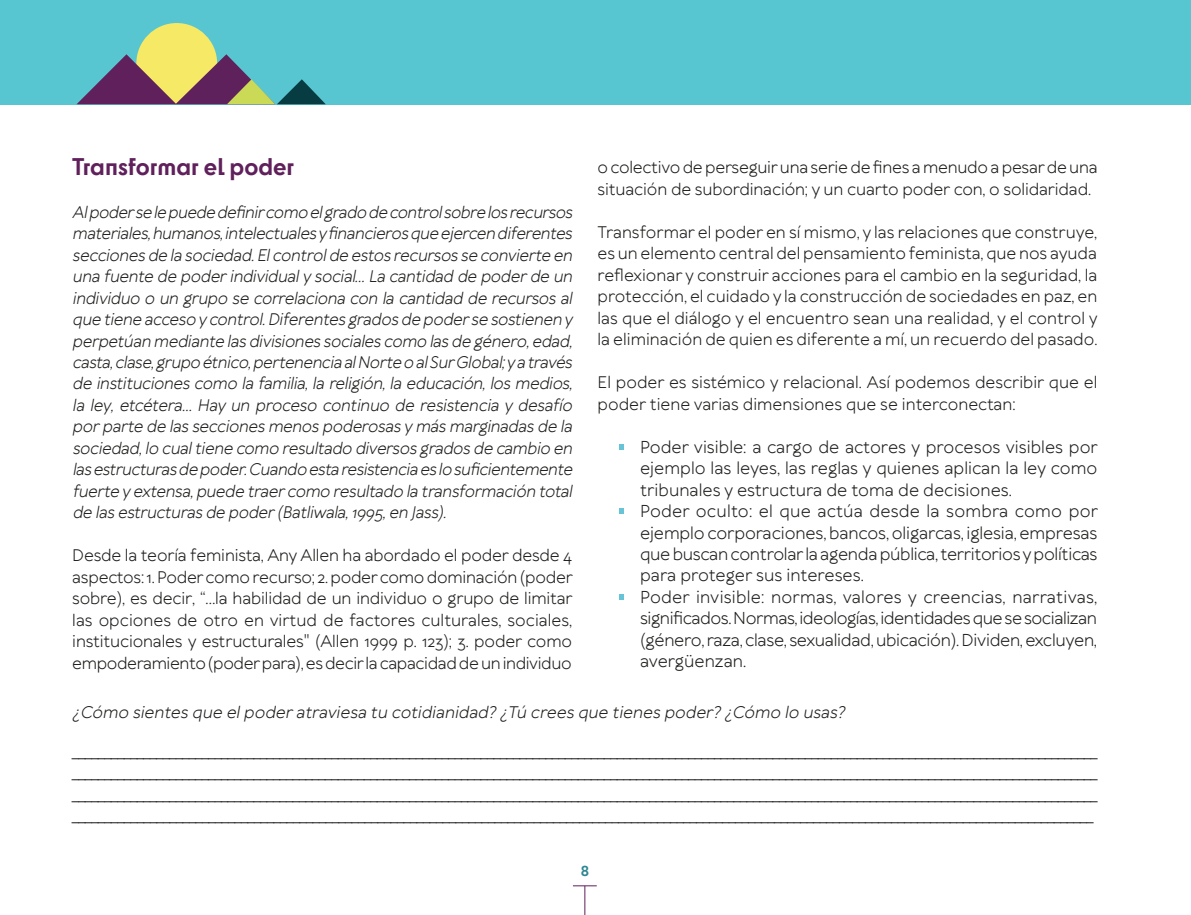
<style>
.page{position:relative;width:1191px;height:915px;background:#fff}
.page>*{position:absolute;margin:0;border:0;box-sizing:border-box;transform-origin:0 0}
.t1{font:700 22.5px "Cy";color:#5f205b}
.t2{font:16.5px/21.5px "TT Wellingtons";letter-spacing:-.01em;color:#1d1d1b}
.t3{font:16.05px/21.5px "TT Wellingtons";letter-spacing:-.01em;color:#1d1d1b;text-align:justify}
.t4{font:italic 16.05px/21.5px "TT Wellingtons";color:#1d1d1b;text-align:justify}
.t5{font:700 13.5px "Cy";color:#308792}
</style>
<div class="page">
<div style="left:0;top:0;width:1191px;height:104px;background:#58c6d1"></div>
<div style="left:136px;top:23px;width:81px;height:81px;background:#f6e966;border-radius:50%"></div>
<svg style="left:77px;top:54px;width:249px;height:50px"></svg>
<svg style="left:573px;top:885px;width:24px;height:29px"></svg>
<svg style="left:619px;top:444px;width:5px;height:5px"></svg>
<svg style="left:619px;top:508px;width:5px;height:5px"></svg>
<svg style="left:619px;top:594px;width:5px;height:5px"></svg>
<h1 class="t1" style="left:72px;top:149px;width:223px">Transformar el poder</h1>
<p class="t4" style="left:72px;top:201px;width:505px">Alpoderse le puede definircomo elgrado de controlsobre losrecursos materiales,humanos,intelectualesyfinancierosque ejercen diferentes seccionesde la sociedad.Elcontrolde estosrecursosse convierte en una fuente de poderindividualysocial... La cantidad de poderde un individuo o un grupo se correlaciona con la cantidad de recursosal que tiene acceso ycontrol.Diferentesgradosde poderse sostienen y perpetúan mediante lasdivisionessocialescomo lasde género,edad, casta,clase,grupo étnico,pertenencia alNorte o alSurGlobal;ya través de institucionescomo la familia,la religión,la educación,losmedios, la ley, etcétera... Hay un proceso continuo de resistencia y desafío porparte de lasseccionesmenospoderosasymásmarginadasde la sociedad,lo cualtiene como resultado diversosgradosde cambio en lasestructurasde poder.Cuando esta resistencia eslo suficientemente fuerte yextensa,puede traercomo resultado la transformación total de lasestructurasde poder(Batliwala,1995,en Jass).</p>
<p class="t3" style="left:72px;top:544px;width:502px">Desde la teoría feminista, Any Allen ha abordado el poder desde 4 aspectos: 1. Poder como recurso; 2. poder como dominación (poder sobre), es decir, “...la habilidad de un individuo o grupo de limitar las opciones de otro en virtud de factores culturales, sociales, institucionales y estructurales" (Allen 1999 p. 123); 3. poder como empoderamiento (poder para), es decir la capacidad de un individuo</p>
<p class="t3" style="left:597px;top:157px;width:501px">o colectivo de perseguir una serie de fines a menudo a pesar de una situación de subordinación; y un cuarto poder con, o solidaridad.</p>
<p class="t3" style="left:597px;top:221px;width:502px">Transformar el poder en sí mismo, y las relaciones que construye, es un elemento central del pensamiento feminista, que nos ayuda reflexionar y construir acciones para el cambio en la seguridad, la protección, el cuidado y la construcción de sociedades en paz, en las que el diálogo y el encuentro sean una realidad, y el control y la eliminación de quien es diferente a mí, un recuerdo del pasado.</p>
<p class="t3" style="left:597px;top:371px;width:501px">El poder es sistémico y relacional. Así podemos describir que el poder tiene varias dimensiones que se interconectan:</p>
<p class="t2" style="left:640px;top:435px;width:459px">Poder visible: a cargo de actores y procesos visibles por ejemplo las leyes, las reglas y quienes aplican la ley como tribunales y estructura de toma de decisiones.<br>Poder oculto: el que actúa desde la sombra como por ejemplo corporaciones, bancos, oligarcas, iglesia, empresas que buscan controlar la agenda pública, territorios y políticas para proteger sus intereses.<br>Poder invisible: normas, valores y creencias, narrativas, significados. Normas, ideologías, identidades que se socializan (género, raza, clase, sexualidad, ubicación). Dividen, excluyen, avergüenzan.</p>
<p class="t4" style="left:72px;top:701px;width:777px">¿Cómo sientes que elpoderatraviesa tu cotidianidad? ¿Tú crees que tienes poder? ¿Cómo lo usas?</p>
<p class="t3" style="left:72px;top:739px;width:1026px">______________________________________________________________________________________________________________________________________________________________ ______________________________________________________________________________________________________________________________________________________________ ______________________________________________________________________________________________________________________________________________________________ _____________________________________________________________________________________________________________________________________________________________</p>
<p class="t5" style="left:580px;top:860px;width:10px">8</p>
</div>
